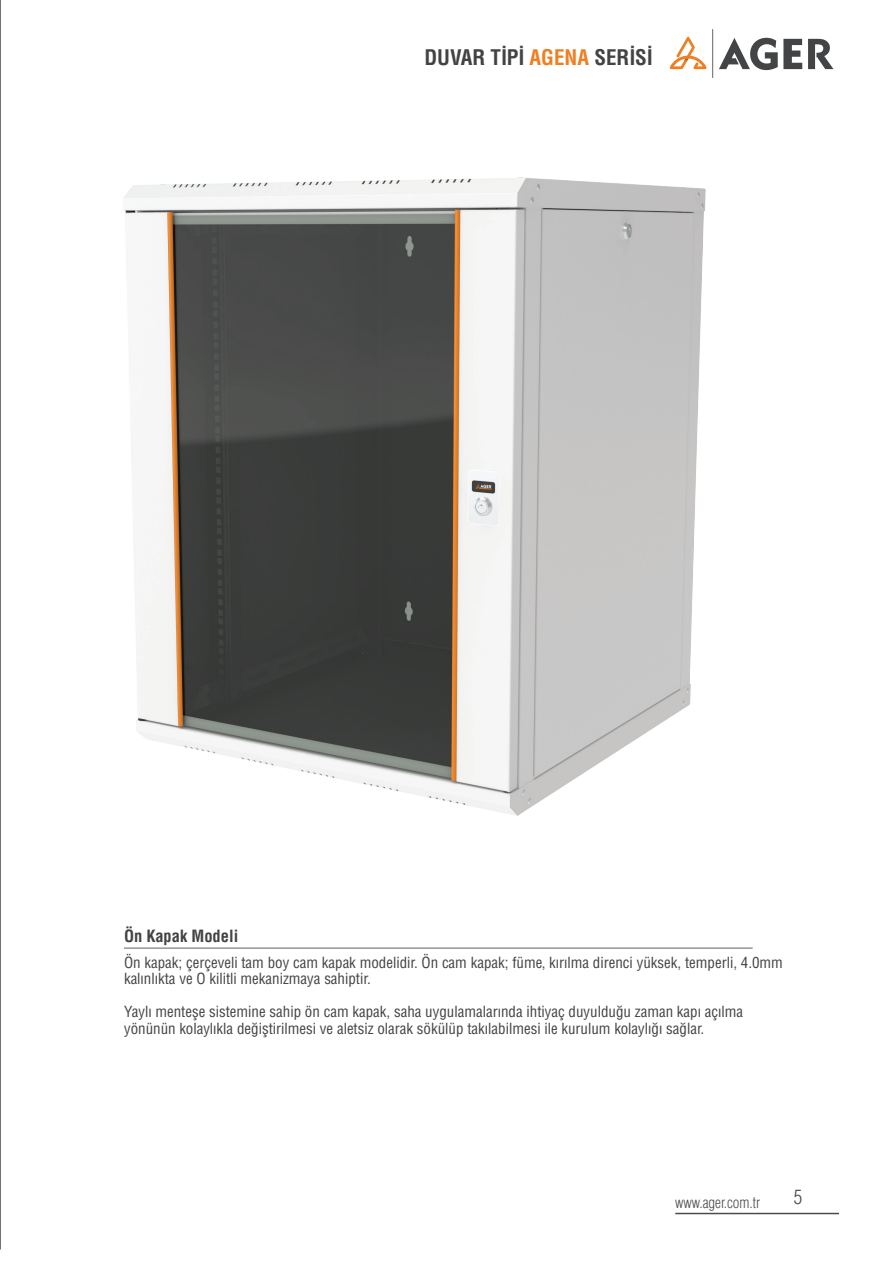
<style>
.page{position:relative;width:893px;height:1263px;background:#fff}
.page>*{position:absolute;margin:0;border:0;box-sizing:border-box;transform-origin:0 0}
.t1{font:21px "Helvetica Cond Bold Tr";color:#434343}
.t2{font:19.5px "Helvetica Condensed Light Tr";color:#4b4c4d}
.t3{font:16.5px "Helvetica Cond Bold Tr";color:#434343}
.t4{font:15px/16.5px "Helvetica Cond Normal Tr";color:#434343}
.t5{font:15px "Helvetica Condensed Light Tr";color:#4b4c4d}
.s1{color:#ee7f22}
</style>
<div class="page">
<hr style="left:675px;top:1213px;width:164px;height:1px;background:#4b4c4d">
<hr style="left:0;top:0;width:1px;height:1249px;background:#434343">
<hr style="left:712px;top:29px;width:1px;height:49px;background:#434445">
<svg style="left:808px;top:38px;width:26px;height:31px"></svg>
<svg style="left:719px;top:38px;width:83px;height:32px"></svg>
<svg style="left:670px;top:37px;width:36px;height:32px"></svg>
<hr style="left:124px;top:947px;width:629px;height:2px;background:#939698">
<img style="left:124px;top:177px;width:582px;height:639px">
<h1 class="t1" style="left:424px;top:45px;width:230px">DUVAR TİPİ <span class="s1">AGENA</span> SERİSİ</h1>
<p class="t3" style="left:124px;top:925px;width:116px">Ön Kapak Modeli</p>
<p class="t4" style="left:124px;top:954px;width:660px">Ön kapak; çerçeveli tam boy cam kapak modelidir. Ön cam kapak; füme, kırılma direnci yüksek, temperli, 4.0mm kalınlıkta ve O kilitli mekanizmaya sahiptir.</p>
<p class="t4" style="left:124px;top:1003px;width:621px">Yaylı menteşe sistemine sahip ön cam kapak, saha uygulamalarında ihtiyaç duyulduğu zaman kapı açılma yönünün kolaylıkla değiştirilmesi ve aletsiz olarak sökülüp takılabilmesi ile kurulum kolaylığı sağlar.</p>
<p class="t5" style="left:675px;top:1193px;width:87px">www.ager.com.tr</p>
<h2 class="t2" style="left:794px;top:1185px;width:10px">5</h2>
</div>
